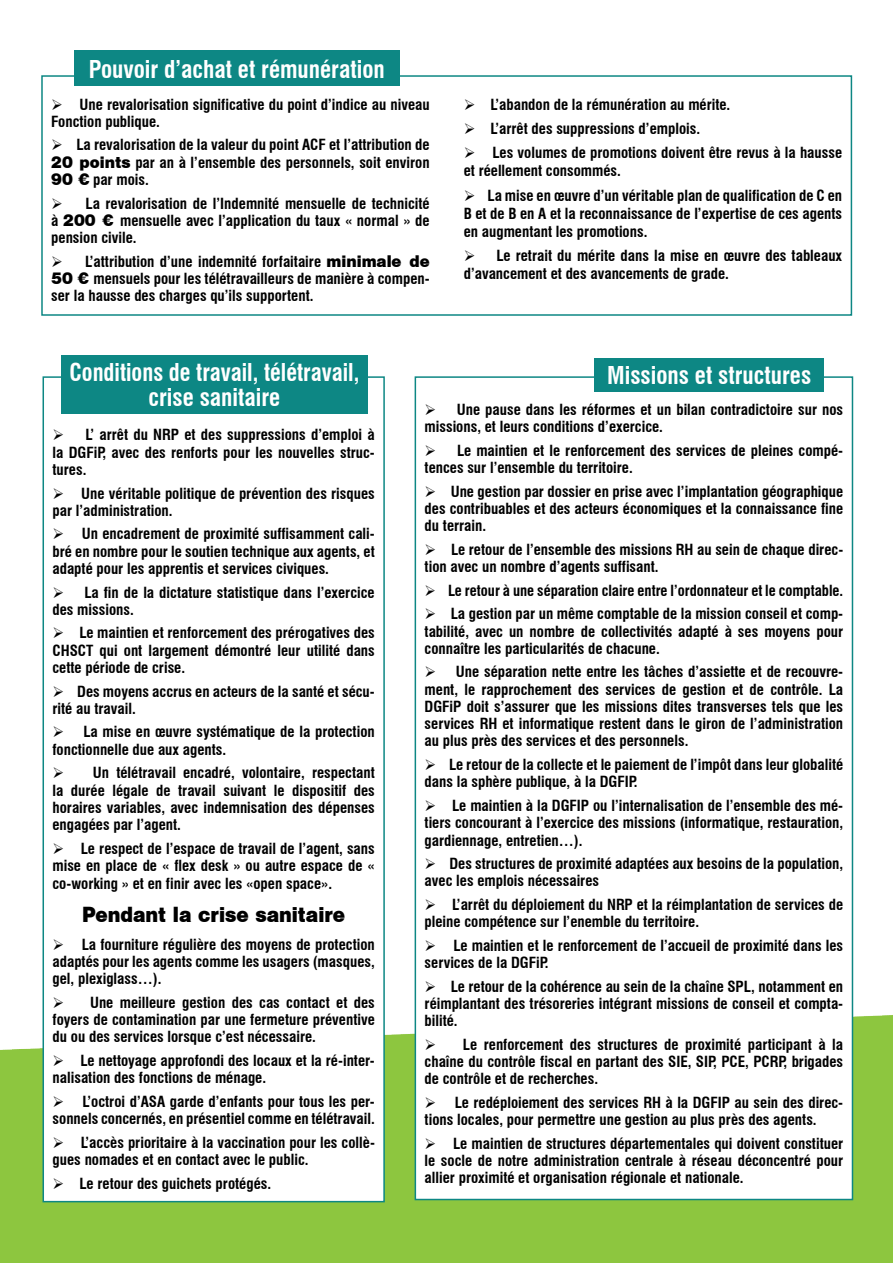
<style>
.page{position:relative;width:893px;height:1263px;background:#fff}
.page>*{position:absolute;margin:0;border:0;box-sizing:border-box;transform-origin:0 0}
.t1{font:700 condensed 24px "Swiss 721 BT";color:#fff}
.t2{font:700 condensed 24px/25.5px "Swiss 721 BT";color:#fff;text-align:center;scale:.94 1}
.t3{font:19.5px "Swiss 721 BT Black No 2";color:#000;scale:.95 1}
.t4{font:700 condensed 15px/17.2px "Swiss 721 BT";color:#000}
.s1{font-family:"Swiss 721 BT Black No 2";font-weight:400;font-stretch:normal}
</style>
<div class="page">
<div style="left:41px;top:75px;width:811px;height:241px;border:2px solid #0d8784"></div>
<div style="left:74px;top:51px;width:326px;height:35px;background:#0d8784"></div>
<img style="left:0;top:997px;width:893px;height:266px">
<div style="left:43px;top:377px;width:341px;height:824px;background:#fff"></div>
<div style="left:43px;top:376px;width:342px;height:826px;border:2px solid #0d8784"></div>
<div style="left:61px;top:355px;width:307px;height:59px;background:#0d8784"></div>
<div style="left:415px;top:377px;width:437px;height:822px;background:#fff"></div>
<div style="left:594px;top:358px;width:230px;height:33px;background:#0d8784"></div>
<h1 class="t1" style="left:89px;top:54px;width:298px">Pouvoir d’achat et rémunération</h1>
<p class="t4" style="left:51px;top:96px;width:380px">➢ Une revalorisation significative du point d’indice au niveau<br>Fonction publique.</p>
<p class="t4" style="left:51px;top:136px;width:380px;text-align:justify">➢ La revalorisation de la valeur du point ACF et l’attribution de <span class="s1">20 points</span> par an à l’ensemble des personnels, soit environ <span class="s1">90 €</span> par mois.</p>
<p class="t4" style="left:51px;top:195px;width:380px;text-align:justify">➢ La revalorisation de l’Indemnité mensuelle de technicité à <span class="s1">200 €</span> mensuelle avec l’application du taux « normal » de pension civile.</p>
<p class="t4" style="left:51px;top:253px;width:380px;text-align:justify">➢ L’attribution d’une indemnité forfaitaire <span class="s1">minimale de 50 €</span> mensuels pour les télétravailleurs de manière à compen&shy;ser la hausse des charges qu’ils supportent.</p>
<p class="t4" style="left:464px;top:95px;width:268px">➢ L’abandon de la rémunération au mérite.</p>
<p class="t4" style="left:464px;top:120px;width:238px">➢ L’arrêt des suppressions d’emplois.</p>
<p class="t4" style="left:464px;top:144px;width:380px;line-height:18px">➢ Les volumes de promotions doivent être revus à la hausse et réellement consommés.</p>
<p class="t4" style="left:464px;top:186px;width:380px;line-height:18px;text-align:justify">➢ La mise en œuvre d’un véritable plan de qualification de C en B et de B en A et la reconnaissance de l’expertise de ces agents en augmentant les promotions.</p>
<p class="t4" style="left:464px;top:247px;width:380px;line-height:18px">➢ Le retrait du mérite dans la mise en œuvre des tableaux d’avancement et des avancements de grade.</p>
<h1 class="t2" style="left:70px;top:359px;width:310px">Conditions de travail, télétravail, crise sanitaire</h1>
<p class="t4" style="left:53px;top:426px;width:324px;text-align:justify">➢ L’ arrêt du NRP et des suppressions d’emploi à la DGFiP, avec des renforts pour les nouvelles struc&shy;tures.</p>
<p class="t4" style="left:53px;top:484px;width:324px">➢ Une véritable politique de prévention des risques par l’administration.</p>
<p class="t4" style="left:52px;top:525px;width:324px;text-align:justify">➢ Un encadrement de proximité suffisamment cali&shy;bré en nombre pour le soutien technique aux agents, et adapté pour les apprentis et services civiques.</p>
<p class="t4" style="left:52px;top:583px;width:324px">➢ La fin de la dictature statistique dans l’exercice des missions.</p>
<p class="t4" style="left:52px;top:624px;width:324px;text-align:justify">➢ Le maintien et renforcement des prérogatives des CHSCT qui ont largement démontré leur utilité dans cette période de crise.</p>
<p class="t4" style="left:52px;top:682px;width:324px">➢ Des moyens accrus en acteurs de la santé et sécu&shy;rité au travail.</p>
<p class="t4" style="left:52px;top:723px;width:324px">➢ La mise en œuvre systématique de la protection fonctionnelle due aux agents.</p>
<p class="t4" style="left:52px;top:764px;width:324px;text-align:justify">➢ Un télétravail encadré, volontaire, respectant la durée légale de travail suivant le dispositif des horaires variables, avec indemnisation des dépenses engagées par l’agent.</p>
<p class="t4" style="left:52px;top:839px;width:324px;line-height:17.7px;text-align:justify">➢ Le respect de l’espace de travail de l’agent, sans mise en place de « flex desk » ou autre espace de « co-working » et en finir avec les «open space».</p>
<h2 class="t3" style="left:82px;top:901px;width:278px">Pendant la crise sanitaire</h2>
<p class="t4" style="left:53px;top:936px;width:324px;text-align:justify">➢ La fourniture régulière des moyens de protection adaptés pour les agents comme les usagers (masques, gel, plexiglass…).</p>
<p class="t4" style="left:53px;top:994px;width:324px;text-align:justify">➢ Une meilleure gestion des cas contact et des foyers de contamination par une fermeture préventive du ou des services lorsque c’est nécessaire.</p>
<p class="t4" style="left:53px;top:1052px;width:324px">➢ Le nettoyage approfondi des locaux et la ré-inter&shy;nalisation des fonctions de ménage.</p>
<p class="t4" style="left:53px;top:1093px;width:324px">➢ L’octroi d’ASA garde d’enfants pour tous les per&shy;sonnels concernés, en présentiel comme en télétravail.</p>
<p class="t4" style="left:53px;top:1134px;width:324px">➢ L’accès prioritaire à la vaccination pour les collè&shy;gues nomades et en contact avec le public.</p>
<p class="t4" style="left:53px;top:1174px;width:220px">➢ Le retour des guichets protégés.</p>
<h1 class="t1" style="left:607px;top:361px;width:206px">Missions et structures</h1>
<p class="t4" style="left:425px;top:401px;width:420px">➢ Une pause dans les réformes et un bilan contradictoire sur nos missions, et leurs conditions d’exercice.</p>
<p class="t4" style="left:425px;top:442px;width:420px">➢ Le maintien et le renforcement des services de pleines compé&shy;tences sur l’ensemble du territoire.</p>
<p class="t4" style="left:425px;top:483px;width:420px;text-align:justify">➢ Une gestion par dossier en prise avec l’implantation géographique des contribuables et des acteurs économiques et la connaissance fine du terrain.</p>
<p class="t4" style="left:425px;top:541px;width:420px">➢ Le retour de l’ensemble des missions RH au sein de chaque direc&shy;tion avec un nombre d’agents suffisant.</p>
<p class="t4" style="left:425px;top:582px;width:420px">➢ Le retour à une séparation claire entre l’ordonnateur et le comptable.</p>
<p class="t4" style="left:425px;top:605px;width:420px;text-align:justify">➢ La gestion par un même comptable de la mission conseil et comp&shy;tabilité, avec un nombre de collectivités adapté à ses moyens pour connaître les particularités de chacune.</p>
<p class="t4" style="left:425px;top:663px;width:420px;text-align:justify">➢ Une séparation nette entre les tâches d’assiette et de recouvre&shy;ment, le rapprochement des services de gestion et de contrôle. La DGFiP doit s’assurer que les missions dites transverses tels que les services RH et informatique restent dans le giron de l’administration au plus près des services et des personnels.</p>
<p class="t4" style="left:425px;top:756px;width:420px">➢ Le retour de la collecte et le paiement de l’impôt dans leur globalité dans la sphère publique, à la DGFIP.</p>
<p class="t4" style="left:425px;top:797px;width:420px;text-align:justify">➢ Le maintien à la DGFIP ou l’internalisation de l’ensemble des mé&shy;tiers concourant à l’exercice des missions (informatique, restauration, gardiennage, entretien…).</p>
<p class="t4" style="left:425px;top:855px;width:420px">➢ Des structures de proximité adaptées aux besoins de la population, avec les emplois nécessaires</p>
<p class="t4" style="left:425px;top:896px;width:420px">➢ L’arrêt du déploiement du NRP et la réimplantation de services de pleine compétence sur l’enemble du territoire.</p>
<p class="t4" style="left:425px;top:937px;width:420px">➢ Le maintien et le renforcement de l’accueil de proximité dans les services de la DGFiP.</p>
<p class="t4" style="left:425px;top:978px;width:420px;text-align:justify">➢ Le retour de la cohérence au sein de la chaîne SPL, notamment en réimplantant des trésoreries intégrant missions de conseil et compta&shy;bilité.</p>
<p class="t4" style="left:425px;top:1036px;width:420px;text-align:justify">➢ Le renforcement des structures de proximité participant à la chaîne du contrôle fiscal en partant des SIE, SIP, PCE, PCRP, brigades de contrôle et de recherches.</p>
<p class="t4" style="left:425px;top:1094px;width:420px">➢ Le redéploiement des services RH à la DGFIP au sein des direc&shy;tions locales, pour permettre une gestion au plus près des agents.</p>
<p class="t4" style="left:425px;top:1135px;width:420px;text-align:justify">➢ Le maintien de structures départementales qui doivent constituer le socle de notre administration centrale à réseau déconcentré pour allier proximité et organisation régionale et nationale.</p>
</div>
